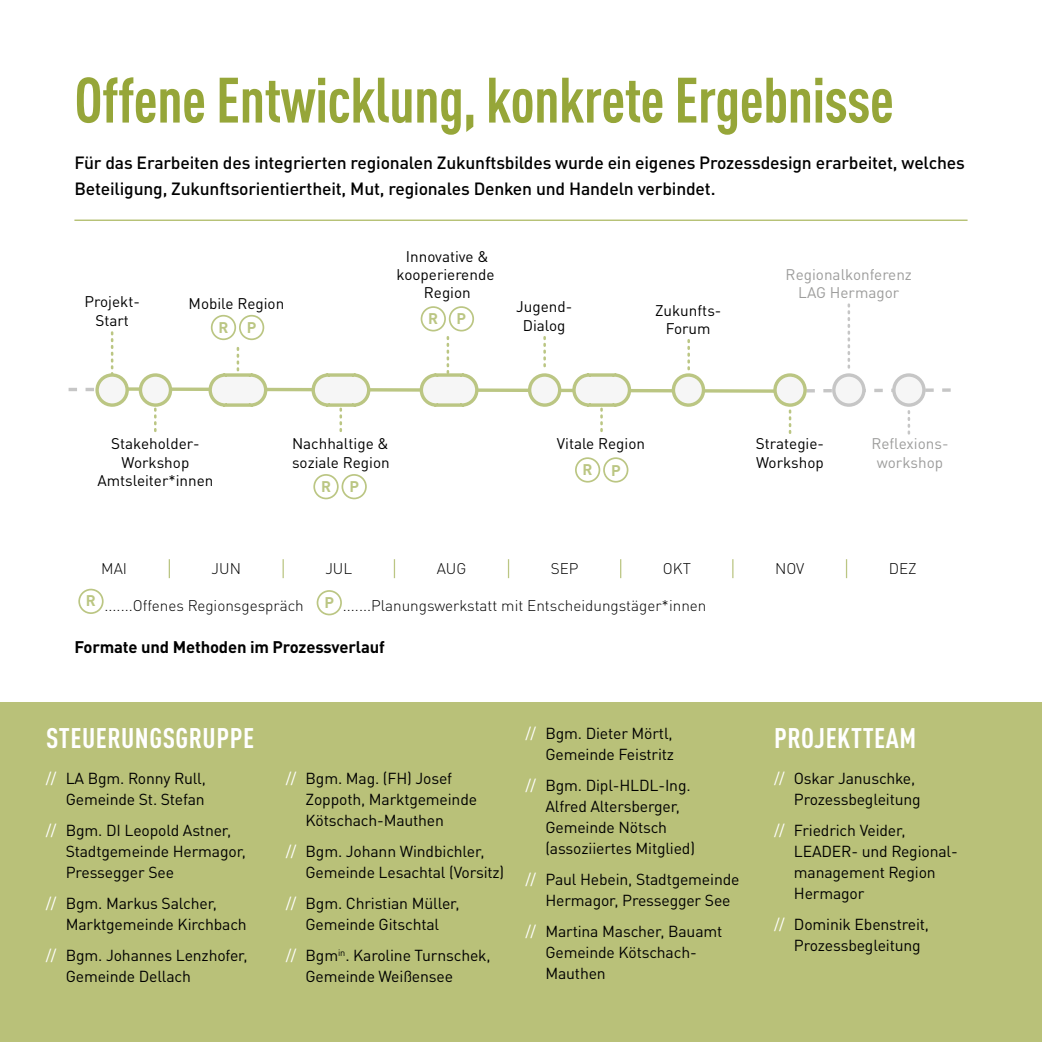
<style>
.page{position:relative;width:1042px;height:1042px;background:#fff}
.page>*{position:absolute;margin:0;border:0;box-sizing:border-box;transform-origin:0 0}
.ÜS-1{font:700 condensed 63px "DINOT";letter-spacing:-.01em;color:#96a639}
.ÜS-3{font:700 condensed 28px "DINOT";letter-spacing:.02em;color:#fff}
.VSP{font:500 17.5px/26.2px "DINOT";letter-spacing:-.01em;color:#000}
.t1{font:700 16.62px "DINOT";letter-spacing:-.01em;color:#000}
.t2{font:15.75px/21px "DINOT";letter-spacing:-.01em;color:#000}
.t3{font:15.22px/18.4px "DINOT";color:#000;text-align:center}
.t4{font:300 15.22px "DINOT";color:#000}
.t5{font:15.22px/18.4px "DINOT";color:#9d9d9c;text-align:center}
.t6{font:700 15.22px "DIN Pro";color:#bbc683}
.s1{font-family:"DIN Pro";font-weight:700;color:#bbc683}
.s2{color:#fff}
</style>
<div class="page">
<div style="left:0;top:702px;width:1042px;height:340px;background:#b9c179"></div>
<hr style="left:74px;top:220px;width:893px;height:1px;background:#96a639">
<svg style="left:807px;top:388px;width:144px;height:5px"></svg>
<svg style="left:775px;top:375px;width:30px;height:30px"></svg>
<div style="left:773px;top:373px;width:34px;height:34px;border:3px solid #bbc683;border-radius:50%"></div>
<div style="left:833px;top:375px;width:31px;height:30px;background:#f6f6f6;border-radius:50%"></div>
<div style="left:832px;top:373px;width:34px;height:34px;border:3px solid #c6c6c6;border-radius:50%"></div>
<div style="left:893px;top:375px;width:31px;height:30px;background:#f6f6f6;border-radius:50%"></div>
<div style="left:892px;top:373px;width:34px;height:34px;border:3px solid #c6c6c6;border-radius:50%"></div>
<svg style="left:847px;top:305px;width:3px;height:64px"></svg>
<div style="left:211px;top:315px;width:25px;height:25px;border:2px solid #bbc683;border-radius:50%"></div>
<div style="left:239px;top:315px;width:25px;height:25px;border:2px solid #bbc683;border-radius:50%"></div>
<div style="left:313px;top:474px;width:26px;height:25px;border:2px solid #bbc683;border-radius:50%"></div>
<div style="left:341px;top:474px;width:26px;height:25px;border:2px solid #bbc683;border-radius:50%"></div>
<div style="left:420px;top:306px;width:26px;height:26px;border:2px solid #bbc683;border-radius:50%"></div>
<div style="left:448px;top:306px;width:26px;height:26px;border:2px solid #bbc683;border-radius:50%"></div>
<div style="left:575px;top:457px;width:25px;height:26px;border:2px solid #bbc683;border-radius:50%"></div>
<div style="left:603px;top:457px;width:26px;height:26px;border:2px solid #bbc683;border-radius:50%"></div>
<svg style="left:907px;top:411px;width:3px;height:24px"></svg>
<svg style="left:169px;top:559px;width:1px;height:19px"></svg>
<svg style="left:282px;top:559px;width:2px;height:19px"></svg>
<svg style="left:394px;top:559px;width:1px;height:19px"></svg>
<svg style="left:508px;top:559px;width:1px;height:19px"></svg>
<svg style="left:620px;top:559px;width:1px;height:19px"></svg>
<svg style="left:732px;top:559px;width:1px;height:19px"></svg>
<svg style="left:846px;top:559px;width:1px;height:19px"></svg>
<svg style="left:69px;top:332px;width:726px;height:102px"></svg>
<div style="left:78px;top:588px;width:26px;height:26px;border:2px solid #bbc683;border-radius:50%"></div>
<div style="left:316px;top:590px;width:26px;height:25px;border:2px solid #bbc683;border-radius:50%"></div>
<p class="ÜS-1" style="left:74px;top:54px;width:821px">Offene Entwicklung, konkrete Ergebnisse</p>
<p class="VSP" style="left:74px;top:148px;width:892px">Für das Erarbeiten des integrierten regionalen Zukunftsbildes wurde ein eigenes Prozessdesign erarbeitet, welches<br>Beteiligung, Zukunftsorientiertheit, Mut, regionales Denken und Handeln verbindet.</p>
<p class="t3" style="left:396px;top:246px;width:99px">Innovative &amp; kooperierende<br>Region</p>
<p class="t6" style="left:428px;top:307px;width:39px">R P</p>
<p class="t3" style="left:85px;top:292px;width:57px">Projekt-<br>Start</p>
<p class="t3" style="left:516px;top:297px;width:58px">Jugend-<br>Dialog</p>
<p class="t3" style="left:188px;top:291px;width:97px;line-height:24px">Mobile Region<br><span class="s1">R P</span></p>
<p class="t3" style="left:655px;top:300px;width:68px">Zukunfts-<br>Forum</p>
<p class="t5" style="left:785px;top:264px;width:128px">Regionalkonferenz<br>LAG Hermagor</p>
<p class="t3" style="left:97px;top:434px;width:117px">Stakeholder-<br>Workshop<br>Amtsleiter*innen</p>
<p class="t3" style="left:756px;top:434px;width:70px;text-align:left">Strategie-<br>Workshop</p>
<p class="t3" style="left:292px;top:434px;width:99px;text-align:left">Nachhaltige &amp; soziale Region</p>
<p class="t6" style="left:321px;top:474px;width:39px">R P</p>
<p class="t3" style="left:557px;top:430px;width:90px;line-height:25.7px">Vitale Region<br><span class="s1">R P</span></p>
<p class="t5" style="left:871px;top:434px;width:79px">Reflexions&shy;workshop</p>
<p class="t4" style="left:101px;top:557px;width:27px">MAI</p>
<p class="t4" style="left:212px;top:557px;width:31px">JUN</p>
<p class="t4" style="left:325px;top:557px;width:28px">JUL</p>
<p class="t4" style="left:437px;top:557px;width:31px">AUG</p>
<p class="t4" style="left:551px;top:557px;width:29px">SEP</p>
<p class="t4" style="left:663px;top:557px;width:30px">OKT</p>
<p class="t4" style="left:775px;top:557px;width:31px">NOV</p>
<p class="t4" style="left:889px;top:557px;width:30px">DEZ</p>
<p class="t4" style="left:86px;top:594px;width:219px"><sup>R</sup> .......Offenes Regionsgespräch</p>
<p class="t4" style="left:324px;top:594px;width:383px"><sup>P</sup> .......Planungswerkstatt mit Entscheidungstäger*innen</p>
<p class="t1" style="left:74px;top:634px;width:312px">Formate und Methoden im Prozessverlauf</p>
<p class="ÜS-3" style="left:46px;top:717px;width:210px">STEUERUNGSGRUPPE</p>
<p class="t2" style="left:46px;top:767px;width:162px;text-align:right"><span class="s2">//</span> LA Bgm. Ronny Rull,<br>Gemeinde St. Stefan</p>
<p class="t2" style="left:66px;top:819px;width:182px;text-indent:-20px"><span class="s2">//</span> Bgm. DI Leopold Astner,<br>Stadtgemeinde Hermagor,<br>Pressegger See</p>
<p class="t2" style="left:66px;top:892px;width:182px;text-indent:-20px"><span class="s2">//</span> Bgm. Markus Salcher,<br>Marktgemeinde Kirchbach</p>
<p class="t2" style="left:66px;top:943px;width:183px;text-indent:-20px"><span class="s2">//</span> Bgm. Johannes Lenzhofer,<br>Gemeinde Dellach</p>
<p class="t2" style="left:305px;top:767px;width:173px;text-indent:-20px"><span class="s2">//</span> Bgm. Mag. (FH) Josef<br>Zoppoth, Marktgemeinde<br>Kötschach-Mauthen</p>
<p class="t2" style="left:305px;top:840px;width:200px;text-indent:-20px"><span class="s2">//</span> Bgm. Johann Windbichler,<br>Gemeinde Lesachtal (Vorsitz)</p>
<p class="t2" style="left:286px;top:892px;width:175px;text-align:center"><span class="s2">//</span> Bgm. Christian Müller,<br>Gemeinde Gitschtal</p>
<p class="t2" style="left:305px;top:943px;width:187px;text-indent:-20px"><span class="s2">//</span> Bgm<sup>in</sup>. Karoline Turnschek,<br>Gemeinde Weißensee</p>
<p class="t2" style="left:525px;top:721px;width:150px;text-align:right"><span class="s2">//</span> Bgm. Dieter Mörtl,<br>Gemeinde Feistritz</p>
<p class="t2" style="left:545px;top:773px;width:151px;text-indent:-20px"><span class="s2">//</span> Bgm. Dipl-HLDL-Ing.<br>Alfred Altersberger,<br>Gemeinde Nötsch (assoziiertes Mitglied)</p>
<p class="t2" style="left:545px;top:867px;width:196px;text-indent:-20px"><span class="s2">//</span> Paul Hebein, Stadtgemeinde<br>Hermagor, Pressegger See</p>
<p class="t2" style="left:545px;top:919px;width:178px;text-indent:-20px"><span class="s2">//</span> Martina Mascher, Bauamt<br>Gemeinde Kötschach-<br>Mauthen</p>
<p class="ÜS-3" style="left:774px;top:717px;width:144px">PROJEKTTEAM</p>
<p class="t2" style="left:794px;top:767px;width:128px;text-indent:-20px"><span class="s2">//</span> Oskar Januschke,<br>Prozessbegleitung</p>
<p class="t2" style="left:794px;top:819px;width:165px;text-indent:-20px"><span class="s2">//</span> Friedrich Veider,<br>LEADER- und Regional&shy;management Region<br>Hermagor</p>
<p class="t2" style="left:794px;top:913px;width:137px;text-indent:-20px"><span class="s2">//</span> Dominik Ebenstreit,<br>Prozessbegleitung</p>
</div>
